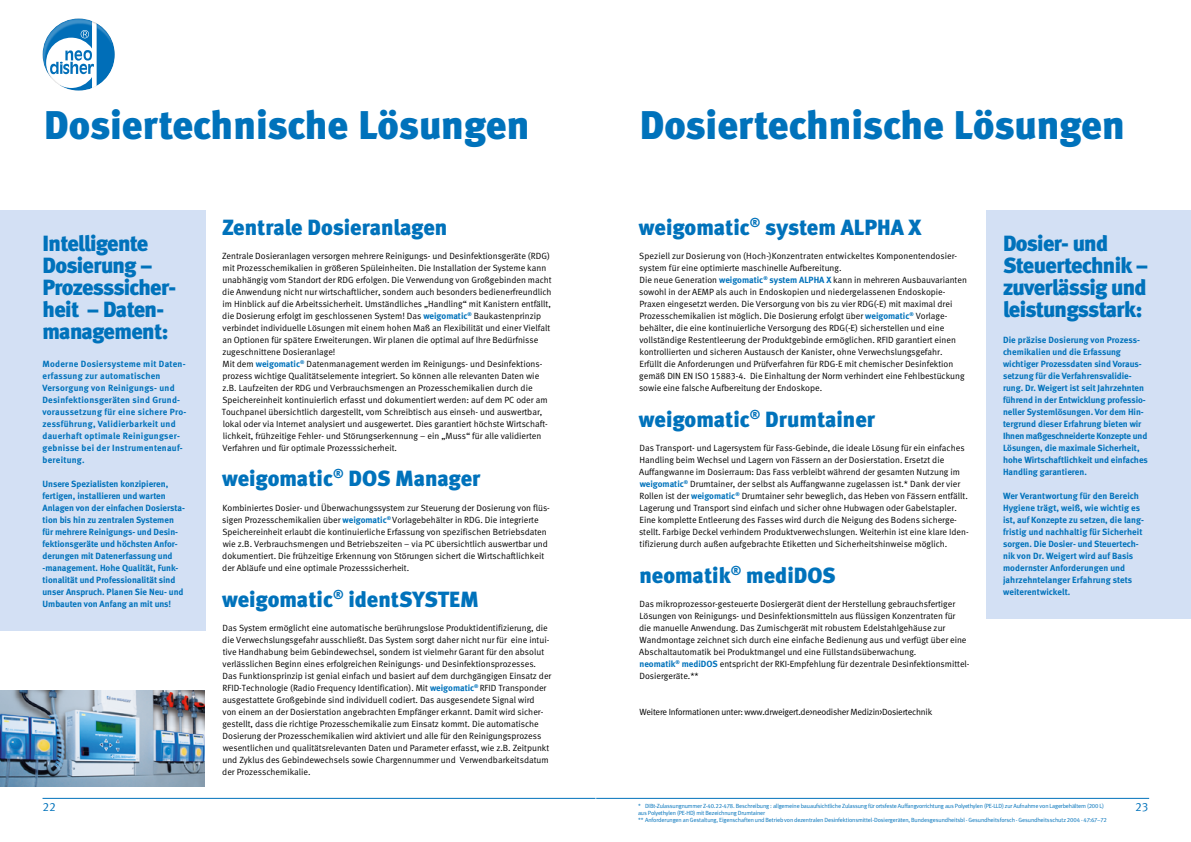
<style>
.page{position:relative;width:1191px;height:842px;background:#fff}
.page>*{position:absolute;margin:0;border:0;box-sizing:border-box;transform-origin:0 0}
.t1{font:40px "Meta Black LF";color:#0072bb}
.t2{font:22px "Meta Black LF";letter-spacing:-.01em;color:#0072bb}
.t3{font:22px/22px "Meta Black LF";letter-spacing:-.03em;color:#0072bb}
.t4{font:22px/22px "Meta Black LF";letter-spacing:-.035em;color:#0072bb}
.t5{font:12px "Meta Normal LF";color:#0072bb}
.t6{font:9px/12px "Meta Normal LF";color:#000}
.t7{font:700 9px/12px "Meta";color:#0072bb}
.t8{font:700 9px/12px "Meta";letter-spacing:.03em;color:#0072bb}
.t9{font:9px "Meta Normal LF";letter-spacing:-.025em;color:#000}
.t10{font:6px/7px "Meta Normal LF";letter-spacing:-.025em;color:#0072bb}
.s1{font-family:"Meta";font-weight:700;color:#0072bb}
</style>
<div class="page">
<div style="left:0;top:211px;width:205px;height:420px;background:#d3e0f4"></div>
<div style="left:986px;top:211px;width:205px;height:408px;background:#d3e0f4"></div>
<hr style="left:43px;top:798px;width:552px;height:1px;background:#0072bb">
<hr style="left:596px;top:798px;width:553px;height:1px;background:#0072bb">
<img style="left:0;top:691px;width:205px;height:96px">
<svg style="left:43px;top:18px;width:72px;height:73px"></svg>
<h1 class="t1" style="left:44px;top:100px;width:486px">Dosiertechnische Lösungen</h1>
<h2 class="t3" style="left:43px;top:232px;width:135px">Intelligente<br>Dosierung –<br>Prozesssicher&shy;heit – Daten&shy;management:</h2>
<p class="t8" style="left:43px;top:357px;width:145px">Moderne Dosiersysteme mit Daten&shy;erfassung zur automatischen<br>Versorgung von Reinigungs- und<br>Desinfektionsgeräten sind Grund&shy;voraussetzung für eine sichere Pro&shy;zessführung, Validierbarkeit und dauerhaft optimale Reinigungser&shy;gebnisse bei der Instrumentenauf&shy;bereitung.</p>
<p class="t7" style="left:43px;top:477px;width:144px">Unsere Spezialisten konzipieren, fertigen, installieren und warten Anlagen von der einfachen Dosiersta&shy;tion bis hin zu zentralen Systemen für mehrere Reinigungs- und Desin&shy;fektionsgeräte und höchsten Anfor&shy;derungen mit Datenerfassung und -management. Hohe Qualität, Funk&shy;tionalität und Professionalität sind unser Anspruch. Planen Sie Neu- und Umbauten von Anfang an mit uns!</p>
<h2 class="t2" style="left:222px;top:214px;width:227px">Zentrale Dosieranlagen</h2>
<p class="t6" style="left:222px;top:249px;width:331px">Zentrale Dosieranlagen versorgen mehrere Reinigungs- und Desinfektionsgeräte (RDG) mit Prozesschemikalien in größeren Spüleinheiten. Die Installation der Systeme kann unabhängig vom Standort der RDG erfolgen. Die Verwendung von Großgebinden macht die Anwendung nicht nur wirtschaftlicher, sondern auch besonders bedienerfreundlich im Hinblick auf die Arbeitssicherheit. Umständliches „Handling“ mit Kanistern entfällt, die Dosierung erfolgt im geschlossenen System! Das <span class="s1">weigomatic</span><sup>®</sup> Baukastenprinzip verbindet individuelle Lösungen mit einem hohen Maß an Flexibilität und einer Vielfalt an Optionen für spätere Erweiterungen. Wir planen die optimal auf Ihre Bedürfnisse zugeschnittene Dosieranlage!<br>Mit dem <span class="s1">weigomatic</span><sup>®</sup> Datenmanagement werden im Reinigungs- und Desinfektions&shy;prozess wichtige Qualitätselemente integriert. So können alle relevanten Daten wie z.B. Laufzeiten der RDG und Verbrauchsmengen an Prozesschemikalien durch die Speichereinheit kontinuierlich erfasst und dokumentiert werden: auf dem PC oder am Touchpanel übersichtlich dargestellt, vom Schreibtisch aus einseh- und auswertbar, lokal oder via Internet analysiert und ausgewertet. Dies garantiert höchste Wirtschaft&shy;lichkeit, frühzeitige Fehler- und Störungserkennung – ein „Muss“ für alle validierten Verfahren und für optimale Prozesssicherheit.</p>
<h2 class="t2" style="left:222px;top:465px;width:260px">weigomatic<sup>®</sup> DOS Manager</h2>
<p class="t6" style="left:222px;top:501px;width:329px">Kombiniertes Dosier- und Überwachungssystem zur Steuerung der Dosierung von flüs&shy;sigen Prozesschemikalien über <span class="s1">weigomatic</span><sup>®</sup> Vorlagebehälter in RDG. Die integrierte Speichereinheit erlaubt die kontinuierliche Erfassung von spezifischen Betriebsdaten wie z.B. Verbrauchsmengen und Betriebszeiten – via PC übersichtlich auswertbar und dokumentiert. Die frühzeitige Erkennung von Störungen sichert die Wirtschaftlichkeit der Abläufe und eine optimale Prozesssicherheit.</p>
<h2 class="t2" style="left:222px;top:586px;width:258px">weigomatic<sup>®</sup> identSYSTEM</h2>
<p class="t6" style="left:222px;top:621px;width:331px">Das System ermöglicht eine automatische berührungslose Produktidentifizierung, die die Verwechslungsgefahr ausschließt. Das System sorgt daher nicht nur für eine intui&shy;tive Handhabung beim Gebindewechsel, sondern ist vielmehr Garant für den absolut verlässlichen Beginn eines erfolgreichen Reinigungs- und Desinfektionsprozesses.<br>Das Funktionsprinzip ist genial einfach und basiert auf dem durchgängigen Einsatz der RFID-Technologie (Radio Frequency Identification). Mit <span class="s1">weigomatic</span><sup>®</sup> RFID Transponder ausgestattete Großgebinde sind individuell codiert. Das ausgesendete Signal wird<br>von einem an der Dosierstation angebrachten Empfänger erkannt. Damit wird sicher&shy;gestellt, dass die richtige Prozesschemikalie zum Einsatz kommt. Die automatische Dosierung der Prozesschemikalien wird aktiviert und alle für den Reinigungsprozess wesentlichen und qualitätsrelevanten Daten und Parameter erfasst, wie z.B. Zeitpunkt und Zyklus des Gebindewechsels sowie Chargennummer und Verwendbarkeitsdatum der Prozesschemikalie.</p>
<h1 class="t1" style="left:640px;top:100px;width:486px">Dosiertechnische Lösungen</h1>
<h2 class="t2" style="left:639px;top:214px;width:284px">weigomatic<sup>®</sup> system ALPHA X</h2>
<p class="t6" style="left:639px;top:249px;width:329px">Speziell zur Dosierung von (Hoch-)Konzentraten entwickeltes Komponentendosier&shy;system für eine optimierte maschinelle Aufbereitung.<br>Die neue Generation <span class="s1">weigomatic</span><sup>®</sup> <span class="s1">system ALPHA X</span> kann in mehreren Ausbauvarianten sowohl in der AEMP als auch in Endoskopien und niedergelassenen Endoskopie-Praxen eingesetzt werden. Die Versorgung von bis zu vier RDG(-E) mit maximal drei Prozesschemikalien ist möglich. Die Dosierung erfolgt über <span class="s1">weigomatic</span><sup>®</sup> Vorlage&shy;behälter, die eine kontinuierliche Versorgung des RDG(-E) sicherstellen und eine vollständige Restentleerung der Produktgebinde ermöglichen. RFID garantiert einen kontrollierten und sicheren Austausch der Kanister, ohne Verwechslungsgefahr.<br>Erfüllt die Anforderungen und Prüfverfahren für RDG-E mit chemischer Desinfektion gemäß DIN EN ISO 15883-4. Die Einhaltung der Norm verhindert eine Fehlbestückung sowie eine falsche Aufbereitung der Endoskope.</p>
<h2 class="t2" style="left:639px;top:406px;width:238px">weigomatic<sup>®</sup> Drumtainer</h2>
<p class="t6" style="left:639px;top:441px;width:331px">Das Transport- und Lagersystem für Fass-Gebinde, die ideale Lösung für ein einfaches Handling beim Wechsel und Lagern von Fässern an der Dosierstation. Ersetzt die Auffangwanne im Dosierraum: Das Fass verbleibt während der gesamten Nutzung im <span class="s1">weigomatic</span><sup>®</sup> Drumtainer, der selbst als Auffangwanne zugelassen ist.* Dank der vier Rollen ist der <span class="s1">weigomatic</span><sup>®</sup> Drumtainer sehr beweglich, das Heben von Fässern entfällt.<br>Lagerung und Transport sind einfach und sicher ohne Hubwagen oder Gabelstapler.<br>Eine komplette Entleerung des Fasses wird durch die Neigung des Bodens sicherge&shy;stellt. Farbige Deckel verhindern Produktverwechslungen. Weiterhin ist eine klare Iden&shy;tifizierung durch außen aufgebrachte Etiketten und Sicherheitshinweise möglich.</p>
<h2 class="t2" style="left:639px;top:562px;width:198px">neomatik<sup>®</sup> mediDOS</h2>
<p class="t6" style="left:639px;top:597px;width:332px">Das mikroprozessor-gesteuerte Dosiergerät dient der Herstellung gebrauchsfertiger Lösungen von Reinigungs- und Desinfektionsmitteln aus flüssigen Konzentraten für<br>die manuelle Anwendung. Das Zumischgerät mit robustem Edelstahlgehäuse zur Wandmontage zeichnet sich durch eine einfache Bedienung aus und verfügt über eine Abschaltautomatik bei Produktmangel und eine Füllstandsüberwachung.<br><span class="s1">neomatik</span><sup>®</sup> <span class="s1">mediDOS</span> entspricht der RKI-Empfehlung für dezentrale Desinfektionsmittel-Dosiergeräte.**</p>
<p class="t9" style="left:639px;top:706px;width:294px">Weitere Informationen unter: www.drweigert.de&gt;neodisher Medizin&gt;Dosiertechnik</p>
<h2 class="t4" style="left:1003px;top:232px;width:147px">Dosier- und<br>Steuertechnik – zuverlässig und leistungsstark:</h2>
<p class="t7" style="left:1003px;top:333px;width:146px">Die präzise Dosierung von Prozess&shy;chemikalien und die Erfassung wichtiger Prozessdaten sind Voraus&shy;setzung für die Verfahrensvalidie&shy;rung. Dr. Weigert ist seit Jahrzehnten führend in der Entwicklung professio&shy;neller Systemlösungen. Vor dem Hin&shy;tergrund dieser Erfahrung bieten wir Ihnen maßgeschneiderte Konzepte und Lösungen, die maximale Sicherheit, hohe Wirtschaftlichkeit und einfaches Handling garantieren.</p>
<p class="t7" style="left:1003px;top:489px;width:143px">Wer Verantwortung für den Bereich Hygiene trägt, weiß, wie wichtig es ist, auf Konzepte zu setzen, die lang&shy;fristig und nachhaltig für Sicherheit sorgen. Die Dosier- und Steuertech&shy;nik von Dr. Weigert wird auf Basis modernster Anforderungen und jahrzehntelanger Erfahrung stets weiterentwickelt.</p>
<h3 class="t5" style="left:43px;top:799px;width:15px">22</h3>
<h3 class="t5" style="left:1135px;top:799px;width:15px">23</h3>
<p class="t10" style="left:638px;top:802px;width:470px">* DIBt-Zulassungnummer Z-40.22-478. Beschreibung : allgemeine bauaufsichtliche Zulassung für ortsfeste Auffangvorrichtung aus Polyethylen (PE-LLD) zur Aufnahme von Lagerbehältern (200 L) aus Polyethylen (PE-HD) mit Bezeichnung Drumtainer<br>** Anforderungen an Gestaltung, Eigenschaften und Betrieb von dezentralen Desinfektionsmittel-Dosiergeräten, Bundesgesundheitsbl - Gesundheitsforsch - Gesundheitsschutz 2004 · 47:67–72</p>
</div>
